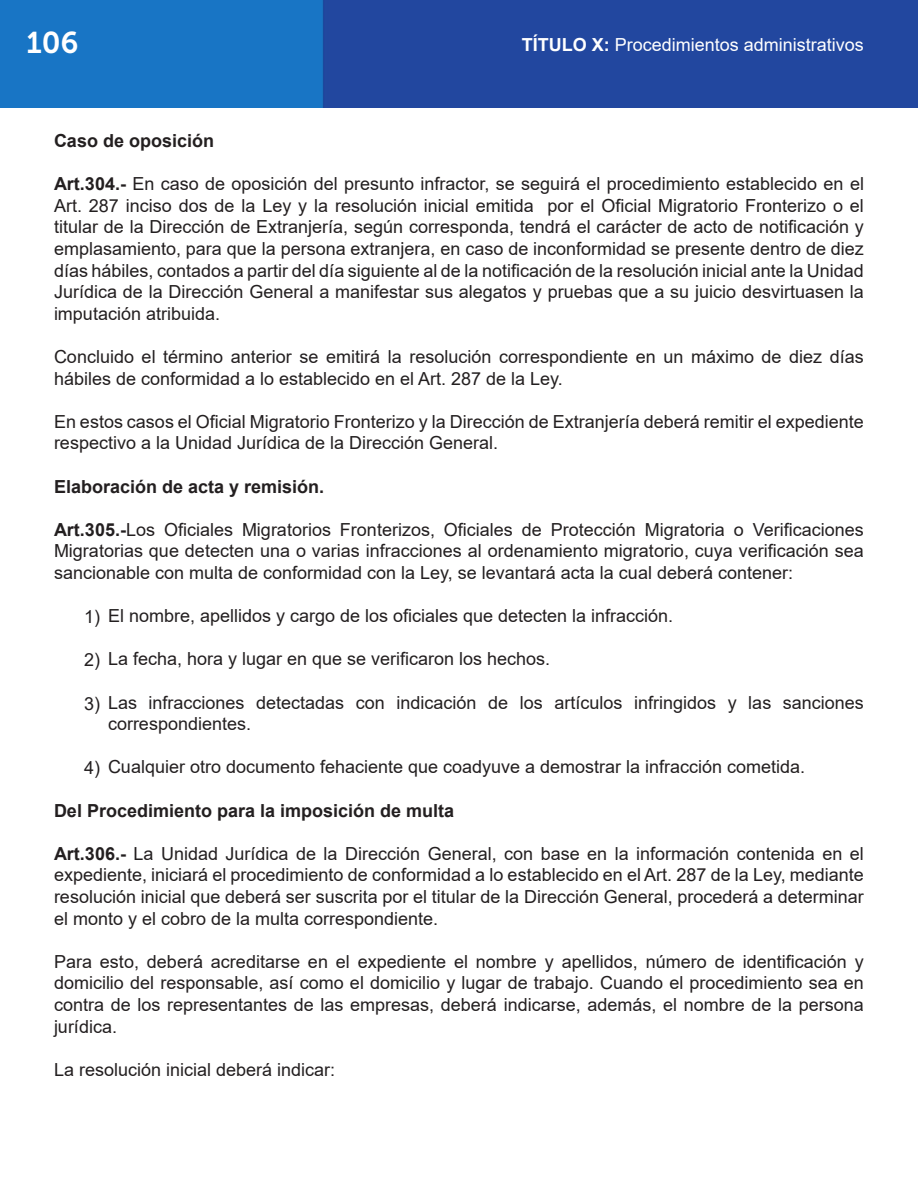
<style>
.page{position:relative;width:918px;height:1188px;background:#fff}
.page>*{position:absolute;margin:0;border:0;box-sizing:border-box;transform-origin:0 0}
.t1{font:30px "Museo Sans 700";color:#fff}
.t2{font:18px/21.6px "Arial";color:#231f20;text-align:justify}
.t3{font:700 18px "Arial";color:#231f20}
.t4{font:18px "Arial";color:#fff}
.s1{font-weight:700}
</style>
<div class="page">
<img style="left:0;top:0;width:918px;height:108px">
<h1 class="t1" style="left:26px;top:26px;width:54px">106</h1>
<p class="t4" style="left:522px;top:32px;width:344px"><span class="s1">TÍTULO X:</span> Procedimientos administrativos</p>
<p class="t3" style="left:54px;top:128px;width:162px">Caso de oposición</p>
<p class="t2" style="left:54px;top:173px;width:812px"><span class="s1">Art.304.-</span> En caso de oposición del presunto infractor, se seguirá el procedimiento establecido en el Art. 287 inciso dos de la Ley y la resolución inicial emitida por el Oficial Migratorio Fronterizo o el titular de la Dirección de Extranjería, según corresponda, tendrá el carácter de acto de notificación y emplasamiento, para que la persona extranjera, en caso de inconformidad se presente dentro de diez días hábiles, contados a partir del día siguiente al de la notificación de la resolución inicial ante la Unidad Jurídica de la Dirección General a manifestar sus alegatos y pruebas que a su juicio desvirtuasen la imputación atribuida.</p>
<p class="t2" style="left:54px;top:346px;width:811px">Concluido el término anterior se emitirá la resolución correspondiente en un máximo de diez días hábiles de conformidad a lo establecido en el Art. 287 de la Ley.</p>
<p class="t2" style="left:54px;top:411px;width:811px">En estos casos el Oficial Migratorio Fronterizo y la Dirección de Extranjería deberá remitir el expediente respectivo a la Unidad Jurídica de la Dirección General.</p>
<p class="t3" style="left:54px;top:474px;width:272px">Elaboración de acta y remisión.</p>
<p class="t2" style="left:54px;top:519px;width:811px"><span class="s1">Art.305.-</span>Los Oficiales Migratorios Fronterizos, Oficiales de Protección Migratoria o Verificaciones Migratorias que detecten una o varias infracciones al ordenamiento migratorio, cuya verificación sea sancionable con multa de conformidad con la Ley, se levantará acta la cual deberá contener:</p>
<p class="t2" style="left:84px;top:605px;width:591px">1) El nombre, apellidos y cargo de los oficiales que detecten la infracción.</p>
<p class="t2" style="left:84px;top:648px;width:468px">2) La fecha, hora y lugar en que se verificaron los hechos.</p>
<p class="t2" style="left:108px;top:691px;width:757px;text-indent:-24px">3) Las infracciones detectadas con indicación de los artículos infringidos y las sanciones correspondientes.</p>
<p class="t2" style="left:84px;top:756px;width:723px">4) Cualquier otro documento fehaciente que coadyuve a demostrar la infracción cometida.</p>
<p class="t3" style="left:54px;top:798px;width:402px">Del Procedimiento para la imposición de multa</p>
<p class="t2" style="left:54px;top:843px;width:811px"><span class="s1">Art.306.-</span> La Unidad Jurídica de la Dirección General, con base en la información contenida en el expediente, iniciará el procedimiento de conformidad a lo establecido en el Art. 287 de la Ley, mediante resolución inicial que deberá ser suscrita por el titular de la Dirección General, procederá a determinar el monto y el cobro de la multa correspondiente.</p>
<p class="t2" style="left:54px;top:951px;width:811px">Para esto, deberá acreditarse en el expediente el nombre y apellidos, número de identificación y domicilio del responsable, así como el domicilio y lugar de trabajo. Cuando el procedimiento sea en contra de los representantes de las empresas, deberá indicarse, además, el nombre de la persona jurídica.</p>
<p class="t2" style="left:54px;top:1059px;width:283px">La resolución inicial deberá indicar:</p>
</div>
